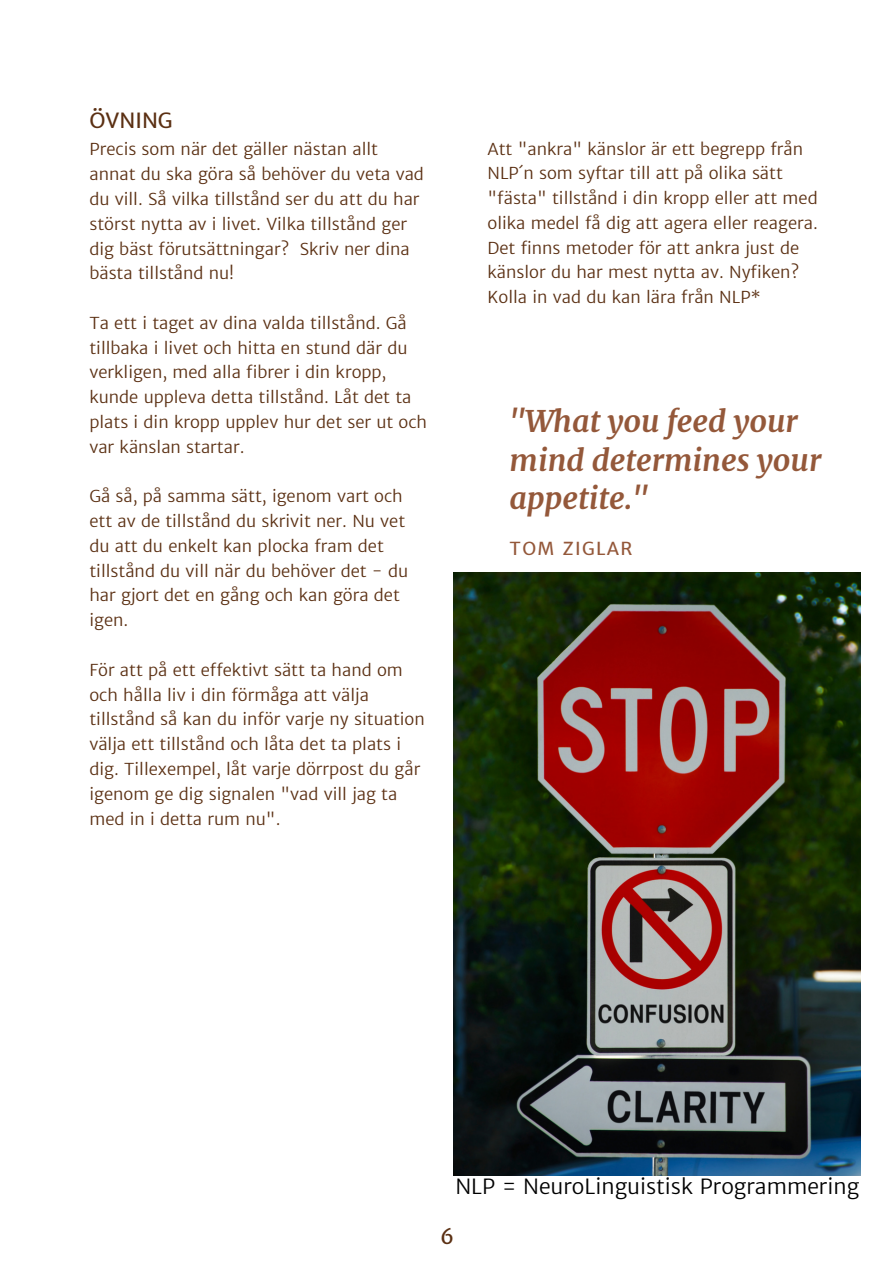
<style>
.page{position:relative;width:894px;height:1264px;background:#fff}
.page>*{position:absolute;margin:0;border:0;box-sizing:border-box;transform-origin:0 0}
.t1{font:italic 700 30px/38.2px "Merriweather";color:#94583a}
.t2{font:300 21px "Merriweather Sans";color:#000}
.t3{font:21px "Merriweather Sans";color:#5b3013}
.t4{font:18px "Merriweather Sans";letter-spacing:.07em;color:#94583a}
.t5{font:300 16.5px/24.8px "Merriweather Sans";color:#5b3013}
</style>
<div class="page">
<img style="left:453px;top:573px;width:407px;height:602px">
<p class="t3" style="left:89px;top:108px;width:85px">ÖVNING</p>
<p class="t5" style="left:89px;top:137px;width:336px">Precis som när det gäller nästan allt annat du ska göra så behöver du veta vad du vill. Så vilka tillstånd ser du att du har störst nytta av i livet. Vilka tillstånd ger dig bäst förutsättningar? Skriv ner dina bästa tillstånd nu!</p>
<p class="t5" style="left:89px;top:310px;width:339px">Ta ett i taget av dina valda tillstånd. Gå tillbaka i livet och hitta en stund där du verkligen, med alla fibrer i din kropp, kunde uppleva detta tillstånd. Låt det ta plats i din kropp upplev hur det ser ut och var känslan startar.</p>
<p class="t5" style="left:89px;top:484px;width:320px">Gå så, på samma sätt, igenom vart och ett av de tillstånd du skrivit ner. Nu vet du att du enkelt kan plocka fram det tillstånd du vill när du behöver det - du har gjort det en gång och kan göra det igen.</p>
<p class="t5" style="left:89px;top:657px;width:337px">För att på ett effektivt sätt ta hand om och hålla liv i din förmåga att välja tillstånd så kan du inför varje ny situation välja ett tillstånd och låta det ta plats i dig. Tillexempel, låt varje dörrpost du går igenom ge dig signalen "vad vill jag ta med in i detta rum nu".</p>
<p class="t5" style="left:487px;top:136px;width:332px">Att "ankra" känslor är ett begrepp från NLP´n som syftar till att på olika sätt "fästa" tillstånd i din kropp eller att med olika medel få dig att agera eller reagera.<br>Det finns metoder för att ankra just de känslor du har mest nytta av. Nyfiken?<br>Kolla in vad du kan lära från NLP*</p>
<p class="t1" style="left:509px;top:402px;width:313px">"What you feed your mind determines your appetite."</p>
<p class="t4" style="left:509px;top:537px;width:124px">TOM ZIGLAR</p>
<p class="t2" style="left:455px;top:1173px;width:405px">NLP = NeuroLinguistisk Programmering</p>
<p class="t3" style="left:440px;top:1223px;width:16px">6</p>
</div>
